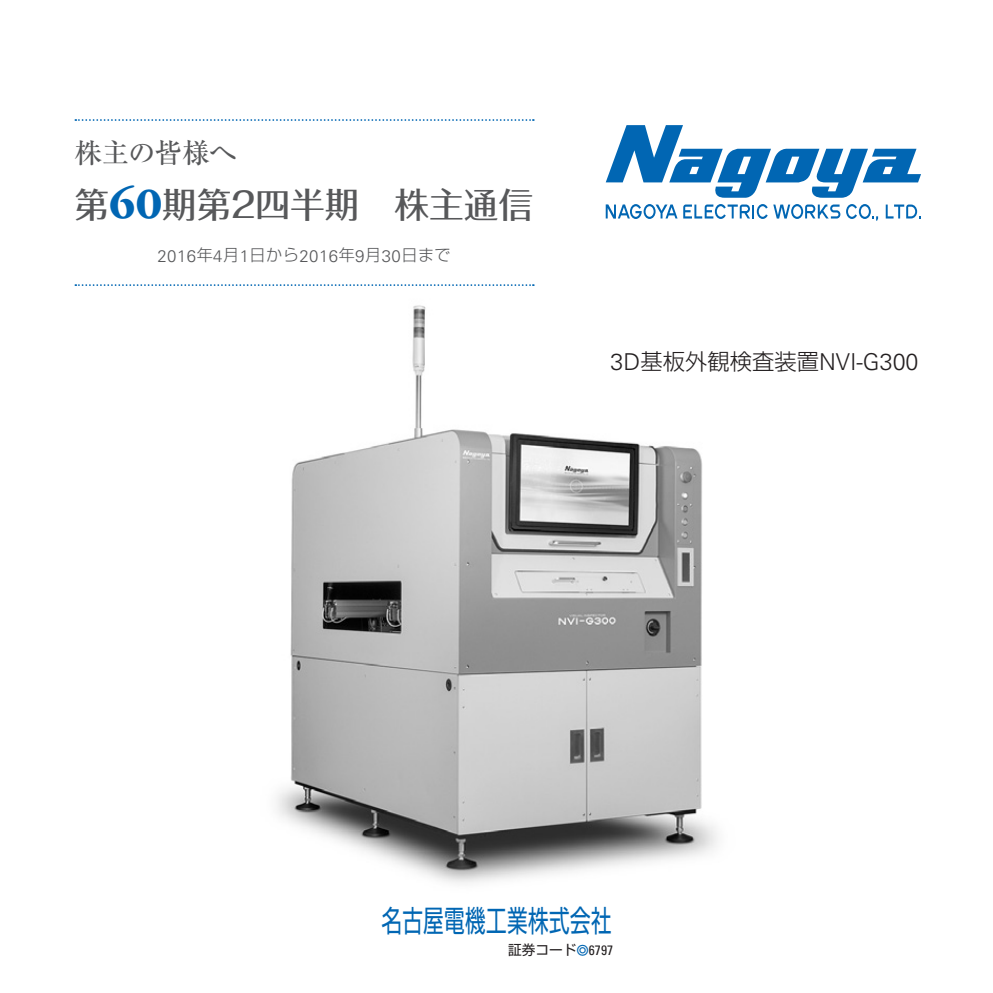
<style>
.page{position:relative;width:993px;height:993px;background:#fff}
.page>*{position:absolute;margin:0;border:0;box-sizing:border-box;transform-origin:0 0}
.t1{font:500 34.65px "Folk Pro";color:#57585a}
.t2{font:29.75px "Shin Go Pr 5";letter-spacing:.02em;color:#0166b3;scale:.69 1}
.t3{font:500 27.3px "Ryumin Pr 5";color:#57585a}
.t4{font:300 23.28px "Univers LT Std";color:#231f20}
.t5{font:300 16.8px "Univers LT Std";letter-spacing:.03em;color:#57585a}
.t6{font:13.65px "Shin Go Pr 5";color:#231f20}
.s1{font-family:"ITC Garamond Std";font-weight:700;font-size:44.62px;color:#0166b3}
.s2{font-family:"Shin Go Pr 5";font-size:16.1px}
.s3{font-family:"Shin Go Pr 5";font-size:22.4px}
.s4{font-size:12.42px;color:#0166b3}
.s5{font-family:"Univers LT Std";font-stretch:condensed}
</style>
<div class="page">
<img style="left:276px;top:305px;width:442px;height:578px">
<svg style="left:605px;top:125px;width:315px;height:73px"></svg>
<svg style="left:605px;top:204px;width:72px;height:15px"></svg>
<svg style="left:683px;top:204px;width:84px;height:15px"></svg>
<svg style="left:773px;top:204px;width:104px;height:16px"></svg>
<svg style="left:885px;top:204px;width:35px;height:14px"></svg>
<svg style="left:75px;top:119px;width:458px;height:2px"></svg>
<svg style="left:75px;top:284px;width:458px;height:2px"></svg>
<h3 class="t3" style="left:74px;top:131px;width:164px">株主の皆様へ</h3>
<h1 class="t1" style="left:74px;top:176px;width:460px">第<span class="s1">60</span>期第2四半期　株主通信</h1>
<p class="t5" style="left:157px;top:245px;width:295px">2016<span class="s2">年</span>4<span class="s2">月</span>1<span class="s2">日から</span>2016<span class="s2">年</span>9<span class="s2">月</span>30<span class="s2">日まで</span></p>
<h3 class="t4" style="left:610px;top:348px;width:309px">3D<span class="s3">基板外観検査装置</span>NVI-G300</h3>
<h2 class="t2" style="left:381px;top:896px;width:335px">名古屋電機工業株式会社</h2>
<p class="t6" style="left:508px;top:937px;width:106px">証券コード<span class="s4">◦</span><span class="s5">6797</span></p>
</div>
